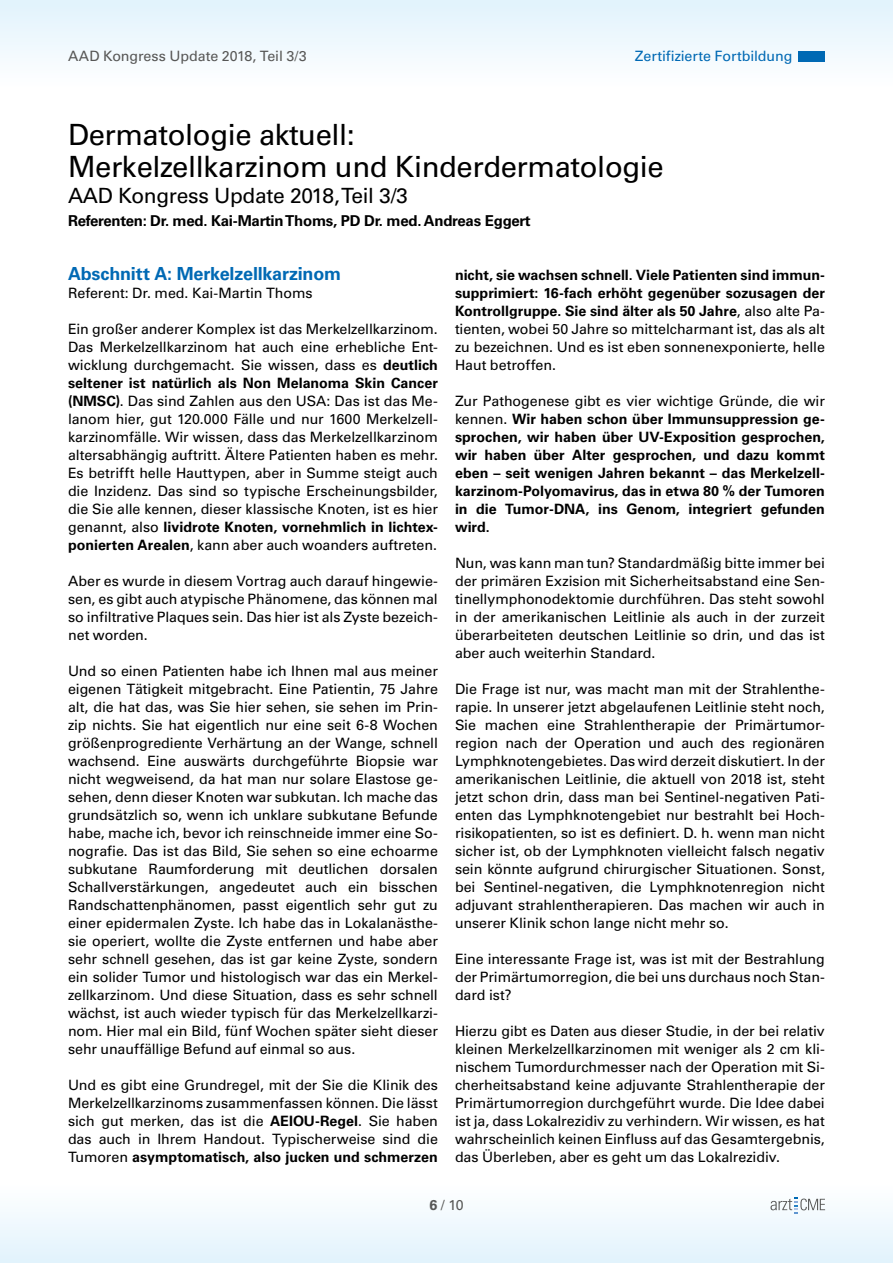
<style>
.page{position:relative;width:893px;height:1263px;background:#fff}
.page>*{position:absolute;margin:0;border:0;box-sizing:border-box;transform-origin:0 0}
.t1{font:29.25px/32.2px "Univers LT Std";letter-spacing:-.015em;color:#000}
.t2{font:21px "Univers LT Std";letter-spacing:-.015em;color:#000}
.t3{font:700 18px "Univers LT Std";letter-spacing:-.01em;color:#0069b4}
.t4{font:700 15px "Univers LT Std";letter-spacing:-.015em;color:#000}
.t5{font:14.25px/18px "Univers LT Std";letter-spacing:-.005em;color:#000;text-align:justify}
.t6{font:700 14.25px/18px "Univers LT Std";color:#000;text-align:justify}
.t7{font:14.25px "Univers LT Std";letter-spacing:-.005em;color:#575756}
.t8{font:14.25px "Univers LT Std";letter-spacing:-.005em;color:#0069b4}
.s1{font-weight:700}
.s2{font-weight:400}
</style>
<div class="page">
<div style="left:0;top:1182px;width:893px;height:81px;background:linear-gradient(to bottom,#fff,#e1f2fc)"></div>
<div style="left:0;top:0;width:893px;height:89px;background:linear-gradient(to right,#f0f9fe,#f0f8fe)"></div>
<div style="left:798px;top:51px;width:27px;height:11px;background:#0069b4"></div>
<svg style="left:770px;top:1197px;width:55px;height:17px"></svg>
<p class="t7" style="left:68px;top:47px;width:240px">AAD Kongress Update 2018, Teil 3/3</p>
<p class="t8" style="left:635px;top:48px;width:159px">Zertifizierte Fortbildung</p>
<h1 class="t1" style="left:68px;top:118px;width:597px">Dermatologie aktuell:<br>Merkelzellkarzinom und Kinderdermatologie</h1>
<h2 class="t2" style="left:68px;top:183px;width:341px">AAD Kongress Update 2018, Teil 3/3</h2>
<p class="t4" style="left:68px;top:211px;width:464px">Referenten: Dr. med. Kai-Martin Thoms, PD Dr. med. Andreas Eggert</p>
<p class="t3" style="left:68px;top:263px;width:275px">Abschnitt A: Merkelzellkarzinom</p>
<p class="t5" style="left:68px;top:284px;width:246px">Referent: Dr. med. Kai-Martin Thoms</p>
<p class="t5" style="left:68px;top:320px;width:371px">Ein großer anderer Komplex ist das Merkelzellkarzinom.<br>Das Merkelzellkarzinom hat auch eine erhebliche Ent&shy;wicklung durchgemacht. Sie wissen, dass es <span class="s1">deutlich seltener ist natürlich als Non Melanoma Skin Cancer (NMSC)</span>. Das sind Zahlen aus den USA: Das ist das Me&shy;lanom hier, gut 120.000 Fälle und nur 1600 Merkelzell&shy;karzinomfälle. Wir wissen, dass das Merkelzellkarzinom altersabhängig auftritt. Ältere Patienten haben es mehr.<br>Es betrifft helle Hauttypen, aber in Summe steigt auch die Inzidenz. Das sind so typische Erscheinungsbilder, die Sie alle kennen, dieser klassische Knoten, ist es hier genannt, also <span class="s1">lividrote Knoten, vornehmlich in lichtex&shy;ponierten Arealen</span>, kann aber auch woanders auftreten.</p>
<p class="t5" style="left:68px;top:572px;width:371px">Aber es wurde in diesem Vortrag auch darauf hingewie&shy;sen, es gibt auch atypische Phänomene, das können mal so infiltrative Plaques sein. Das hier ist als Zyste bezeich&shy;net worden.</p>
<p class="t5" style="left:68px;top:662px;width:371px">Und so einen Patienten habe ich Ihnen mal aus meiner eigenen Tätigkeit mitgebracht. Eine Patientin, 75 Jahre alt, die hat das, was Sie hier sehen, sie sehen im Prin&shy;zip nichts. Sie hat eigentlich nur eine seit 6-8 Wochen größenprogrediente Verhärtung an der Wange, schnell wachsend. Eine auswärts durchgeführte Biopsie war nicht wegweisend, da hat man nur solare Elastose ge&shy;sehen, denn dieser Knoten war subkutan. Ich mache das grundsätzlich so, wenn ich unklare subkutane Befunde habe, mache ich, bevor ich reinschneide immer eine So&shy;nografie. Das ist das Bild, Sie sehen so eine echoarme subkutane Raumforderung mit deutlichen dorsalen Schallverstärkungen, angedeutet auch ein bisschen Randschattenphänomen, passt eigentlich sehr gut zu einer epidermalen Zyste. Ich habe das in Lokalanästhe&shy;sie operiert, wollte die Zyste entfernen und habe aber sehr schnell gesehen, das ist gar keine Zyste, sondern ein solider Tumor und histologisch war das ein Merkel&shy;zellkarzinom. Und diese Situation, dass es sehr schnell wächst, ist auch wieder typisch für das Merkelzellkarzi&shy;nom. Hier mal ein Bild, fünf Wochen später sieht dieser sehr unauffällige Befund auf einmal so aus.</p>
<p class="t5" style="left:68px;top:1076px;width:371px">Und es gibt eine Grundregel, mit der Sie die Klinik des Merkelzellkarzinoms zusammenfassen können. Die lässt sich gut merken, das ist die <span class="s1">AEIOU-Regel</span>. Sie haben das auch in Ihrem Handout. Typischerweise sind die Tumoren <span class="s1">asymptomatisch, also jucken und schmerzen</span></p>
<p class="t6" style="left:455px;top:266px;width:371px">nicht, sie wachsen schnell. Viele Patienten sind immun&shy;supprimiert: 16-fach erhöht gegenüber sozusagen der Kontrollgruppe. Sie sind älter als 50 Jahre<span class="s2">, also alte Pa&shy;tienten, wobei 50 Jahre so mittelcharmant ist, das als alt zu bezeichnen. Und es ist eben sonnenexponierte, helle Haut betroffen.</span></p>
<p class="t6" style="left:455px;top:392px;width:371px"><span class="s2">Zur Pathogenese gibt es vier wichtige Gründe, die wir kennen.</span> Wir haben schon über Immunsuppression ge&shy;sprochen, wir haben über UV-Exposition gesprochen, wir haben über Alter gesprochen, und dazu kommt eben – seit wenigen Jahren bekannt – das Merkelzell&shy;karzinom-Polyomavirus, das in etwa 80 % der Tumoren in die Tumor-DNA, ins Genom, integriert gefunden wird.</p>
<p class="t5" style="left:455px;top:554px;width:371px">Nun, was kann man tun? Standardmäßig bitte immer bei der primären Exzision mit Sicherheitsabstand eine Sen&shy;tinellymphonodektomie durchführen. Das steht sowohl in der amerikanischen Leitlinie als auch in der zurzeit überarbeiteten deutschen Leitlinie so drin, und das ist aber auch weiterhin Standard.</p>
<p class="t5" style="left:455px;top:680px;width:371px">Die Frage ist nur, was macht man mit der Strahlenthe&shy;rapie. In unserer jetzt abgelaufenen Leitlinie steht noch, Sie machen eine Strahlentherapie der Primärtumor&shy;region nach der Operation und auch des regionären Lymphknotengebietes. Das wird derzeit diskutiert. In der amerikanischen Leitlinie, die aktuell von 2018 ist, steht jetzt schon drin, dass man bei Sentinel-negativen Pati&shy;enten das Lymphknotengebiet nur bestrahlt bei Hoch&shy;risikopatienten, so ist es definiert. D. h. wenn man nicht sicher ist, ob der Lymphknoten vielleicht falsch negativ sein könnte aufgrund chirurgischer Situationen. Sonst, bei Sentinel-negativen, die Lymphknotenregion nicht adjuvant strahlentherapieren. Das machen wir auch in unserer Klinik schon lange nicht mehr so.</p>
<p class="t5" style="left:455px;top:950px;width:371px">Eine interessante Frage ist, was ist mit der Bestrahlung der Primärtumorregion, die bei uns durchaus noch Stan&shy;dard ist?</p>
<p class="t5" style="left:455px;top:1022px;width:371px">Hierzu gibt es Daten aus dieser Studie, in der bei relativ kleinen Merkelzellkarzinomen mit weniger als 2 cm kli&shy;nischem Tumordurchmesser nach der Operation mit Si&shy;cherheitsabstand keine adjuvante Strahlentherapie der Primärtumorregion durchgeführt wurde. Die Idee dabei ist ja, dass Lokalrezidiv zu verhindern. Wir wissen, es hat wahrscheinlich keinen Einfluss auf das Gesamtergebnis, das Überleben, aber es geht um das Lokalrezidiv.</p>
<p class="t7" style="left:429px;top:1196px;width:36px"><span class="s1">6</span> / 10</p>
</div>
